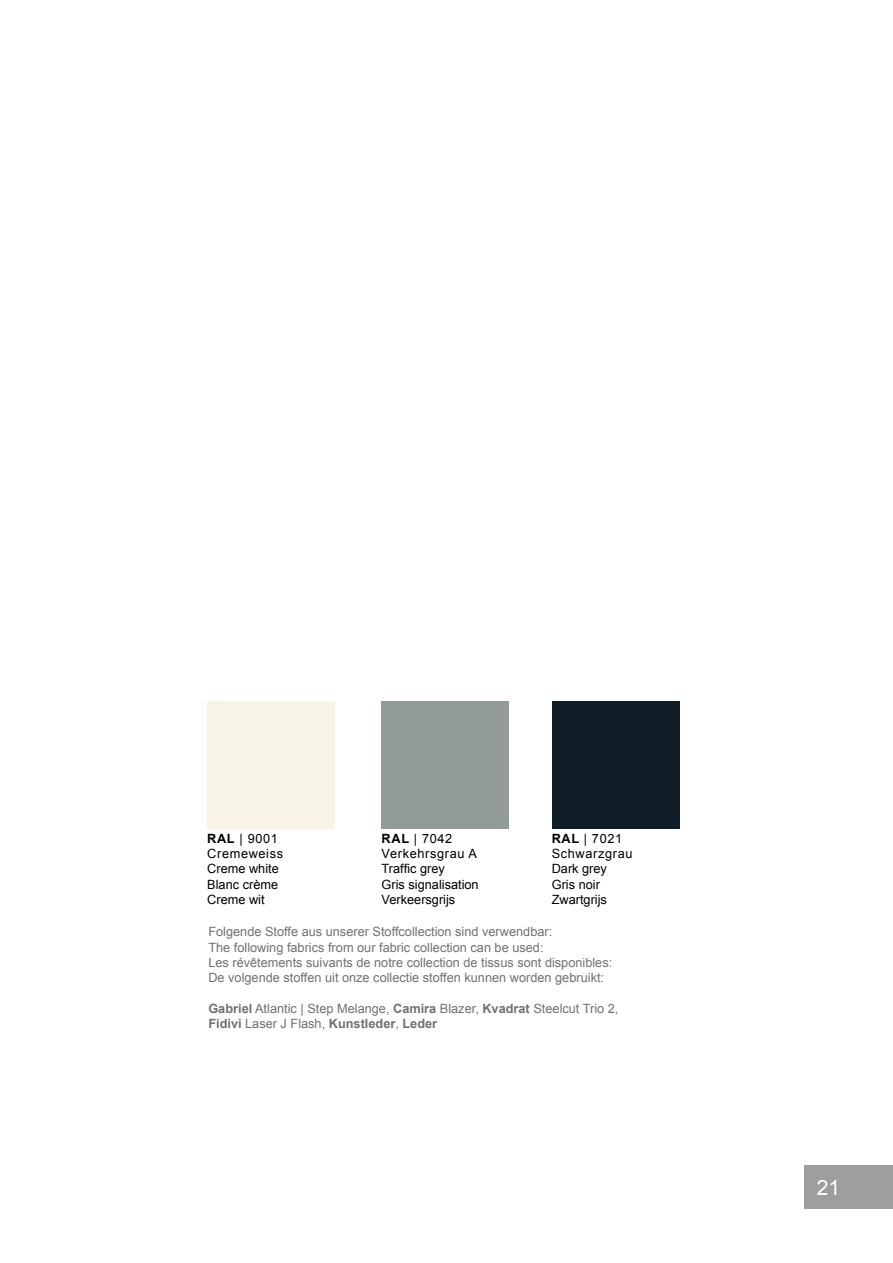
<style>
.page{position:relative;width:893px;height:1263px;background:#fff}
.page>*{position:absolute;margin:0;border:0;box-sizing:border-box;transform-origin:0 0}
.t1{font:21px "Arial";color:#fff}
.t2{font:12.75px/15.3px "Arial";color:#707172}
.t3{font:12.75px/15.3px "Arial";color:#000}
.s1{font-weight:700}
</style>
<div class="page">
<div style="left:552px;top:702px;width:127px;height:127px;background:#0e1d25"></div>
<div style="left:207px;top:702px;width:128px;height:127px;background:#f7f4e6"></div>
<div style="left:382px;top:702px;width:127px;height:127px;background:#919b9a"></div>
<div style="left:804px;top:1165px;width:89px;height:44px;background:#9c9e9f"></div>
<p class="t3" style="left:207px;top:831px;width:77px"><span class="s1">RAL</span> | 9001<br>Cremeweiss<br>Creme white<br>Blanc crème<br>Creme wit</p>
<p class="t2" style="left:208px;top:924px;width:405px">Folgende Stoffe aus unserer Stoffcollection sind verwendbar:<br>The following fabrics from our fabric collection can be used:<br>Les révêtements suivants de notre collection de tissus sont disponibles:<br>De volgende stoffen uit onze collectie stoffen kunnen worden gebruikt:</p>
<p class="t2" style="left:208px;top:1001px;width:412px"><span class="s1">Gabriel</span> Atlantic | Step Melange, <span class="s1">Camira</span> Blazer, <span class="s1">Kvadrat</span> Steelcut Trio 2,<br><span class="s1">Fidivi</span> Laser J Flash, <span class="s1">Kunstleder</span>, <span class="s1">Leder</span></p>
<p class="t3" style="left:382px;top:831px;width:99px"><span class="s1">RAL</span> | 7042<br>Verkehrsgrau A<br>Traffic grey<br>Gris signalisation<br>Verkeersgrijs</p>
<p class="t3" style="left:552px;top:831px;width:82px"><span class="s1">RAL</span> | 7021<br>Schwarzgrau<br>Dark grey<br>Gris noir<br>Zwartgrijs</p>
<h1 class="t1" style="left:817px;top:1173px;width:25px">21</h1>
</div>
